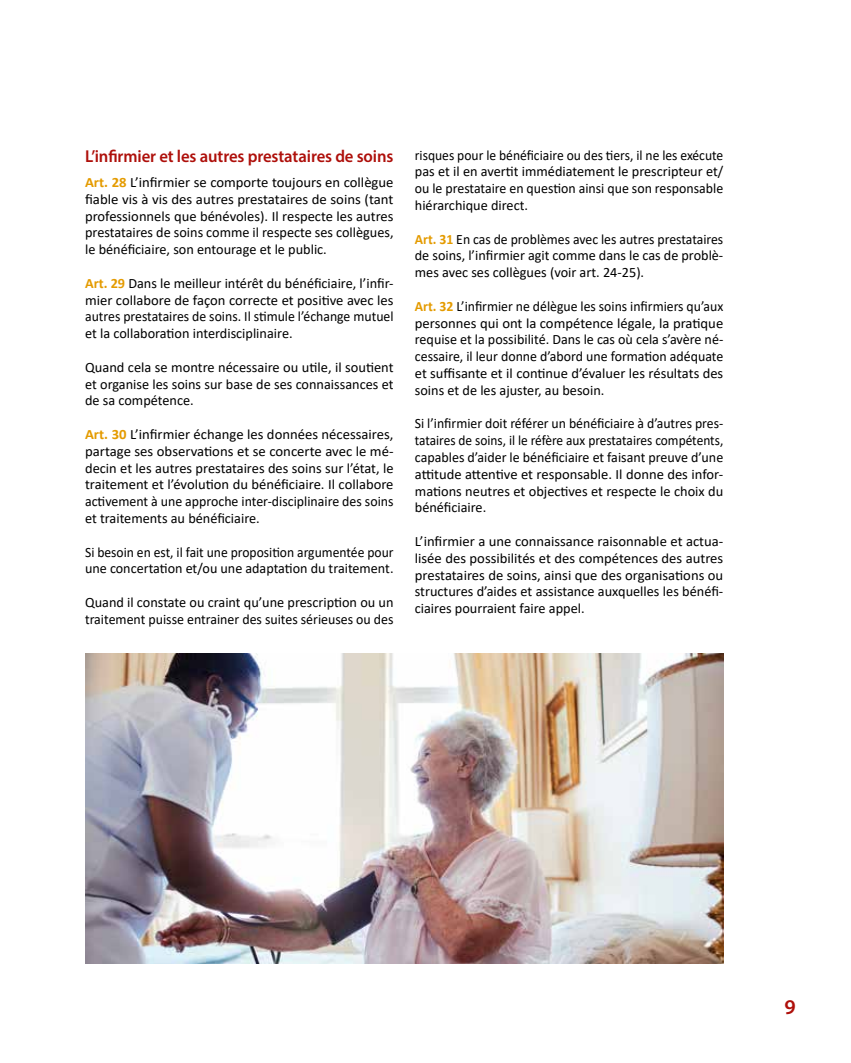
<style>
.page{position:relative;width:851px;height:1063px;background:#fff}
.page>*{position:absolute;margin:0;border:0;box-sizing:border-box;transform-origin:0 0}
.t1{font:600 21px "Myriad Pro";color:#ae0f0a}
.t2{font:600 17.25px "Myriad Pro";letter-spacing:-.005em;color:#ae0f0a}
.t3{font:14.25px/16.8px "Calibri";color:#000;text-align:justify}
.t4{font:14.25px/16.8px "Calibri";color:#000;scale:.95 1}
.t5{font:14.25px/16.8px "Calibri";color:#000;text-align:justify;scale:.96 1}
.s1{font-weight:700;color:#e49b00}
</style>
<div class="page">
<img style="left:85px;top:653px;width:638px;height:310px">
<p class="t2" style="left:85px;top:145px;width:310px">L’infirmier et les autres prestataires de soins</p>
<p class="t3" style="left:85px;top:174px;width:310px"><span class="s1">Art. 28</span> L’infirmier se comporte toujours en collègue fiable vis à vis des autres prestataires de soins (tant professionnels que bénévoles). Il respecte les autres prestataires de soins comme il respecte ses collègues, le bénéficiaire, son entourage et le public.</p>
<p class="t3" style="left:85px;top:274px;width:310px"><span class="s1">Art. 29</span> Dans le meilleur intérêt du bénéficiaire, l’infir&shy;mier collabore de façon correcte et positive avec les autres prestataires de soins. Il stimule l’échange mutuel et la collaboration interdisciplinaire.</p>
<p class="t3" style="left:85px;top:358px;width:310px">Quand cela se montre nécessaire ou utile, il soutient et organise les soins sur base de ses connaissances et de sa compétence.</p>
<p class="t3" style="left:85px;top:426px;width:310px"><span class="s1">Art. 30</span> L’infirmier échange les données nécessaires, partage ses observations et se concerte avec le mé&shy;decin et les autres prestataires des soins sur l’état, le traitement et l’évolution du bénéficiaire. Il collabore activement à une approche inter-disciplinaire des soins et traitements au bénéficiaire.</p>
<p class="t4" style="left:85px;top:543px;width:326px">Si besoin en est, il fait une proposition argumentée pour une concertation et/ou une adaptation du traitement.</p>
<p class="t3" style="left:85px;top:594px;width:310px">Quand il constate ou craint qu’une prescription ou un traitement puisse entrainer des suites sérieuses ou des</p>
<p class="t4" style="left:415px;top:146px;width:326px;text-align:justify">risques pour le bénéficiaire ou des tiers, il ne les exécute pas et il en avertit immédiatement le prescripteur et/ ou le prestataire en question ainsi que son responsable hiérarchique direct.</p>
<p class="t5" style="left:415px;top:230px;width:323px"><span class="s1">Art. 31</span> En cas de problèmes avec les autres prestataires de soins, l’infirmier agit comme dans le cas de problè&shy;mes avec ses collègues (voir art. 24-25).</p>
<p class="t3" style="left:415px;top:297px;width:310px"><span class="s1">Art. 32</span> L’infirmier ne délègue les soins infirmiers qu’aux personnes qui ont la compétence légale, la pratique requise et la possibilité. Dans le cas où cela s’avère né&shy;cessaire, il leur donne d’abord une formation adéquate et suffisante et il continue d’évaluer les résultats des soins et de les ajuster, au besoin.</p>
<p class="t3" style="left:415px;top:415px;width:310px">Si l’infirmier doit référer un bénéficiaire à d’autres pres&shy;tataires de soins, il le réfère aux prestataires compétents, capables d’aider le bénéficiaire et faisant preuve d’une attitude attentive et responsable. Il donne des infor&shy;mations neutres et objectives et respecte le choix du bénéficiaire.</p>
<p class="t3" style="left:415px;top:532px;width:310px">L’infirmier a une connaissance raisonnable et actua&shy;lisée des possibilités et des compétences des autres prestataires de soins, ainsi que des organisations ou structures d’aides et assistance auxquelles les bénéfi&shy;ciaires pourraient faire appel.</p>
<h1 class="t1" style="left:784px;top:993px;width:13px">9</h1>
</div>
